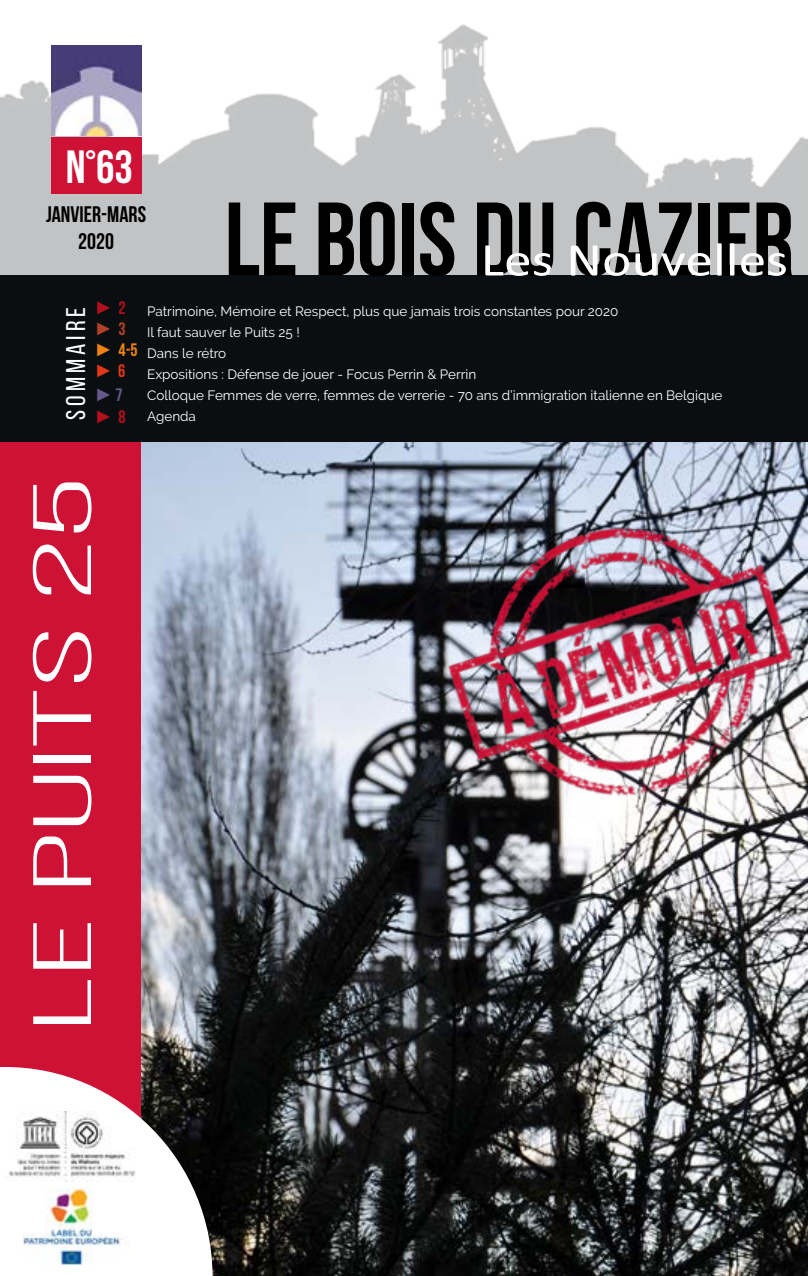
<style>
.page{position:relative;width:808px;height:1276px;background:#fff}
.page>*{position:absolute;margin:0;border:0;box-sizing:border-box;transform-origin:0 0}
.t1{font:700 104.25px "Bebas Neue";color:#000}
.t2{font:82.5px "Bebas Neue";color:#fff;scale:2 1}
.t3{font:700 46.5px "Bebas Neue";color:#fff}
.t4{font:27px "Bebas Neue";letter-spacing:.15em;color:#fff}
.t5{font:700 22.5px/27px "Bebas Neue";color:#000;text-align:center}
.t6{font:900 18px/21px "Arial";color:#b1101d}
.t7{font:700 18px "Bebas Neue";color:#ef8215}
.t8{font:900 18px/24px "Arial";color:#e23718}
.t9{font:13.5px/21px "Raleway";color:#fff}
.s1{font-family:"Bebas Neue";font-weight:700}
.s2{color:#b24127}
.s3{font-family:"Bebas Neue";font-weight:700;color:#b24127}
.s4{font-family:"Arial";font-weight:900}
.s5{color:#66598a}
.s6{font-family:"Bebas Neue";font-weight:700;color:#66598a}
</style>
<div class="page">
<div style="left:0;top:441px;width:142px;height:626px;background:#cd1236"></div>
<img style="left:142px;top:441px;width:666px;height:835px">
<img style="left:0;top:24px;width:808px;height:251px">
<div style="left:0;top:275px;width:808px;height:166px;background:#0b0e11"></div>
<svg style="left:485px;top:243px;width:301px;height:33px"></svg>
<img style="left:51px;top:45px;width:90px;height:91px">
<div style="left:51px;top:137px;width:90px;height:56px;background:#cd1236"></div>
<img style="left:394px;top:448px;width:414px;height:466px">
<svg style="left:10px;top:1067px;width:203px;height:209px"></svg>
<img style="left:8px;top:1111px;width:130px;height:70px">
<img style="left:23px;top:1187px;width:119px;height:78px">
<h3 class="t3" style="left:66px;top:141px;width:69px">N°63</h3>
<h3 class="t5" style="left:46px;top:200px;width:102px">JANVIER-MARS<br>2020</h3>
<h1 class="t1" style="left:225px;top:182px;width:571px">LE BOIS DU CAZIER</h1>
<h3 class="t4" style="left:61px;top:420px;width:115px;rotate:-90deg">Sommaire</h3>
<h3 class="t6" style="left:95px;top:297px;width:32px">► <span class="s1">2 </span><span class="s2">►</span> <span class="s3">3</span></h3>
<h3 class="t7" style="left:95px;top:340px;width:44px"><span class="s4">►</span> 4-5</h3>
<h3 class="t8" style="left:95px;top:358px;width:32px">► <span class="s1">6 </span><span class="s5">►</span> <span class="s6">7</span></h3>
<h3 class="t6" style="left:95px;top:405px;width:32px">► <span class="s1">8</span></h3>
<p class="t9" style="left:147px;top:300px;width:577px">Patrimoine, Mémoire et Respect, plus que jamais trois constantes pour 2020<br>Il faut sauver le Puits 25 !<br>Dans le rétro<br>Expositions : Défense de jouer - Focus Perrin &amp; Perrin<br>Colloque Femmes de verre, femmes de verrerie - 70 ans d’immigration italienne en Belgique Agenda</p>
<h2 class="t2" style="left:18px;top:1030px;width:279px;rotate:-90deg">LE PUITS 25</h2>
</div>
